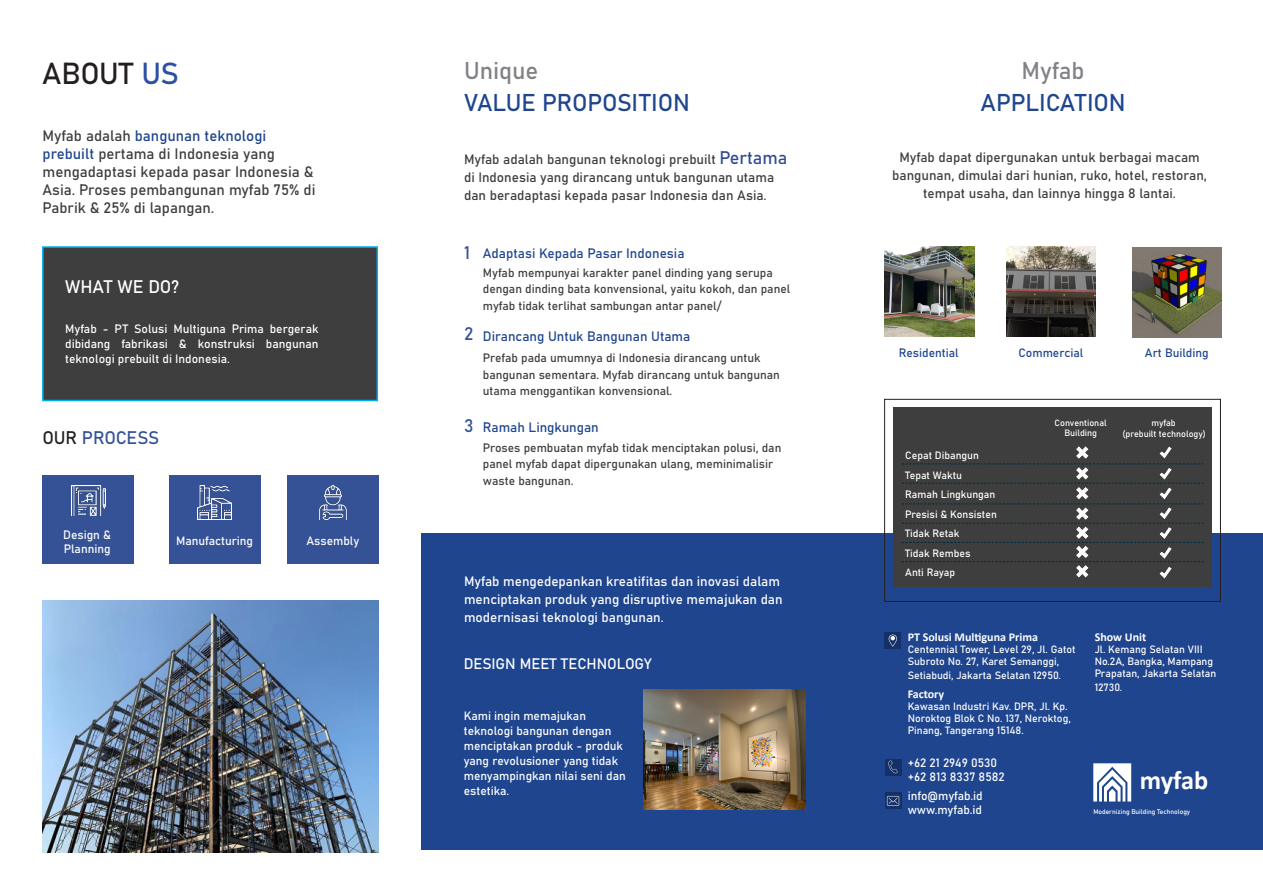
<style>
.page{position:relative;width:1263px;height:893px;background:#fff}
.page>*{position:absolute;margin:0;border:0;box-sizing:border-box;transform-origin:0 0}
.t1{font:30px "Bahnschrift";letter-spacing:-.015em;color:#231f20}
.t2{font:700 26.4px "Calibri";letter-spacing:-.01em;color:#fff}
.t3{font:24px "Bahnschrift";letter-spacing:-.01em;color:#1f458f}
.t4{font:24px "Bahnschrift";color:#808285}
.t5{font:18px "Bahnschrift";letter-spacing:-.015em;color:#365296}
.t6{font:18px "Bahnschrift";letter-spacing:-.01em;color:#fff}
.t7{font:15px/18px "Bahnschrift";color:#3e3e3f}
.t8{font:15px "Bahnschrift";color:#fff}
.t9{font:13.5px/18px "Bahnschrift";color:#3e3e3f}
.t10{font:13.5px/18px "Bahnschrift";color:#fff}
.t11{font:13.5px "Bahnschrift";color:#1f458f}
.t12{font:12px/16.5px "Bahnschrift";color:#3e3e3f}
.t13{font:12px/15px "Bahnschrift";color:#fff}
.t14{font:700 12px "Calibri";color:#fff}
.t15{font:12px "Bahnschrift";color:#1f458f}
.t16{font:10.5px/12px "Bahnschrift";color:#fff}
.t17{font:9px "Bahnschrift";color:#fff}
.t18{font:6.6px "Bahnschrift";color:#fff}
.s1{color:#2c51a3}
.s2{color:#1f458f}
.s3{color:#231f20}
.s4{font-size:18px;color:#354d96}
</style>
<div class="page">
<div style="left:169px;top:475px;width:92px;height:88px;background:#365296"></div>
<div style="left:287px;top:475px;width:92px;height:88px;background:#365296"></div>
<div style="left:42px;top:246px;width:336px;height:155px;background:#3e3e3f;border:2px solid #00aeef"></div>
<div style="left:43px;top:475px;width:91px;height:88px;background:#365296"></div>
<img style="left:72px;top:486px;width:33px;height:30px">
<img style="left:198px;top:486px;width:33px;height:33px">
<img style="left:319px;top:486px;width:27px;height:33px">
<div style="left:421px;top:533px;width:842px;height:317px;background:#1f458f"></div>
<svg style="left:1093px;top:763px;width:38px;height:38px"></svg>
<div style="left:893px;top:408px;width:319px;height:179px;background:#3e3e3f"></div>
<div style="left:884px;top:399px;width:337px;height:203px;border:1px solid #231f20"></div>
<svg style="left:902px;top:447px;width:301px;height:131px"></svg>
<img style="left:643px;top:689px;width:162px;height:121px">
<svg style="left:885px;top:792px;width:16px;height:17px"></svg>
<svg style="left:887px;top:796px;width:12px;height:10px"></svg>
<svg style="left:885px;top:759px;width:16px;height:16px"></svg>
<svg style="left:888px;top:760px;width:9px;height:13px"></svg>
<div style="left:884px;top:632px;width:17px;height:17px;background:#153066"></div>
<svg style="left:889px;top:635px;width:8px;height:12px"></svg>
<img style="left:43px;top:601px;width:335px;height:251px">
<img style="left:885px;top:247px;width:89px;height:89px">
<img style="left:1006px;top:247px;width:89px;height:89px">
<img style="left:1132px;top:248px;width:89px;height:89px">
<p class="t1" style="left:42px;top:51px;width:138px">ABOUT <span class="s1">US</span></p>
<p class="t7" style="left:43px;top:126px;width:274px">Myfab adalah <span class="s2">bangunan teknologi prebuilt</span> pertama di Indonesia yang mengadaptasi kepada pasar Indonesia &amp; Asia. Proses pembangunan myfab 75% di Pabrik &amp; 25% di lapangan.</p>
<p class="t6" style="left:65px;top:273px;width:115px">WHAT WE DO?</p>
<p class="t13" style="left:65px;top:321px;width:255px;text-align:justify">Myfab - PT Solusi Multiguna Prima bergerak dibidang fabrikasi &amp; konstruksi bangunan teknologi prebuilt di Indonesia.</p>
<p class="t5" style="left:43px;top:424px;width:118px"><span class="s3">OUR</span> PROCESS</p>
<p class="t13" style="left:63px;top:527px;width:49px;line-height:14.4px">Design &amp;<br>Planning</p>
<p class="t13" style="left:176px;top:533px;width:78px">Manufacturing</p>
<p class="t13" style="left:306px;top:533px;width:54px">Assembly</p>
<p class="t4" style="left:464px;top:52px;width:76px">Unique</p>
<p class="t3" style="left:464px;top:84px;width:227px">VALUE PROPOSITION</p>
<p class="t4" style="left:1021px;top:52px;width:65px">Myfab</p>
<p class="t3" style="left:980px;top:84px;width:147px">APPLICATION</p>
<p class="t9" style="left:464px;top:149px;width:325px">Myfab adalah bangunan teknologi prebuilt <span class="s4">Pertama </span>di Indonesia yang dirancang untuk bangunan utama dan beradaptasi kepada pasar Indonesia dan Asia.</p>
<p class="t9" style="left:892px;top:147px;width:316px;text-align:center">Myfab dapat dipergunakan untuk berbagai macam bangunan, dimulai dari hunian, ruko, hotel, restoran, tempat usaha, dan lainnya hingga 8 lantai.</p>
<p class="t5" style="left:464px;top:239px;width:7px">1</p>
<p class="t11" style="left:483px;top:242px;width:203px">Adaptasi Kepada Pasar Indonesia</p>
<p class="t12" style="left:483px;top:263px;width:309px">Myfab mempunyai karakter panel dinding yang serupa dengan dinding bata konvensional, yaitu kokoh, dan panel myfab tidak terlihat sambungan antar panel/</p>
<p class="t5" style="left:464px;top:320px;width:11px">2</p>
<p class="t11" style="left:483px;top:326px;width:209px">Dirancang Untuk Bangunan Utama</p>
<p class="t12" style="left:483px;top:349px;width:298px">Prefab pada umumnya di Indonesia dirancang untuk bangunan sementara. Myfab dirancang untuk bangunan utama menggantikan konvensional.</p>
<p class="t5" style="left:464px;top:412px;width:11px">3</p>
<p class="t11" style="left:483px;top:417px;width:117px">Ramah Lingkungan</p>
<p class="t12" style="left:483px;top:438px;width:300px">Proses pembuatan myfab tidak menciptakan polusi, dan panel myfab dapat dipergunakan ulang, meminimalisir waste bangunan.</p>
<p class="t10" style="left:464px;top:571px;width:320px">Myfab mengedepankan kreatifitas dan inovasi dalam menciptakan produk yang disruptive memajukan dan modernisasi teknologi bangunan.</p>
<p class="t8" style="left:464px;top:652px;width:189px">DESIGN MEET TECHNOLOGY</p>
<p class="t13" style="left:464px;top:708px;width:163px">Kami ingin memajukan teknologi bangunan dengan menciptakan produk - produk yang revolusioner yang tidak menyampingkan nilai seni dan estetika.</p>
<p class="t15" style="left:899px;top:343px;width:61px">Residential</p>
<p class="t15" style="left:1018px;top:343px;width:66px">Commercial</p>
<p class="t15" style="left:1145px;top:343px;width:65px">Art Building</p>
<p class="t16" style="left:905px;top:449px;width:75px">Cepat Dibangun</p>
<p class="t16" style="left:905px;top:468px;width:58px">Tepat Waktu</p>
<p class="t16" style="left:905px;top:488px;width:92px">Ramah Lingkungan</p>
<p class="t16" style="left:905px;top:507px;width:93px">Presisi &amp; Konsisten</p>
<p class="t16" style="left:905px;top:527px;width:56px">Tidak Retak</p>
<p class="t16" style="left:905px;top:546px;width:67px">Tidak Rembes</p>
<p class="t16" style="left:905px;top:566px;width:52px">Anti Rayap</p>
<p class="t17" style="left:1054px;top:416px;width:54px">Conventional</p>
<p class="t17" style="left:1151px;top:416px;width:26px">myfab</p>
<p class="t17" style="left:1064px;top:426px;width:34px">Building</p>
<p class="t17" style="left:1122px;top:427px;width:85px">(prebuilt technology)</p>
<p class="t14" style="left:908px;top:629px;width:132px">PT Solusi Multiguna Prima</p>
<p class="t16" style="left:908px;top:643px;width:169px">Centennial Tower, Level 29, Jl. Gatot<br>Subroto No. 27, Karet Semanggi,</p>
<p class="t16" style="left:908px;top:668px;width:155px">Setiabudi, Jakarta Selatan 12950.</p>
<p class="t14" style="left:908px;top:686px;width:38px">Factory</p>
<p class="t16" style="left:908px;top:700px;width:165px">Kawasan Industri Kav. DPR, Jl. Kp.<br>Noroktog Blok C No. 137, Neroktog,<br>Pinang, Tangerang 15148.</p>
<p class="t13" style="left:908px;top:755px;width:91px">+62 21 2949 0530</p>
<p class="t13" style="left:908px;top:768px;width:99px">+62 813 8337 8582</p>
<p class="t13" style="left:908px;top:788px;width:76px">info@myfab.id</p>
<p class="t13" style="left:908px;top:801px;width:76px">www.myfab.id</p>
<p class="t14" style="left:1095px;top:629px;width:53px">Show Unit</p>
<p class="t16" style="left:1095px;top:643px;width:123px">Jl. Kemang Selatan VIII<br>No.2A, Bangka, Mampang<br>Prapatan, Jakarta Selatan</p>
<p class="t16" style="left:1095px;top:680px;width:29px">12730.</p>
<p class="t2" style="left:1140px;top:762px;width:70px">myfab</p>
<p class="t18" style="left:1093px;top:807px;width:98px">Modernizing Building Technology</p>
</div>
